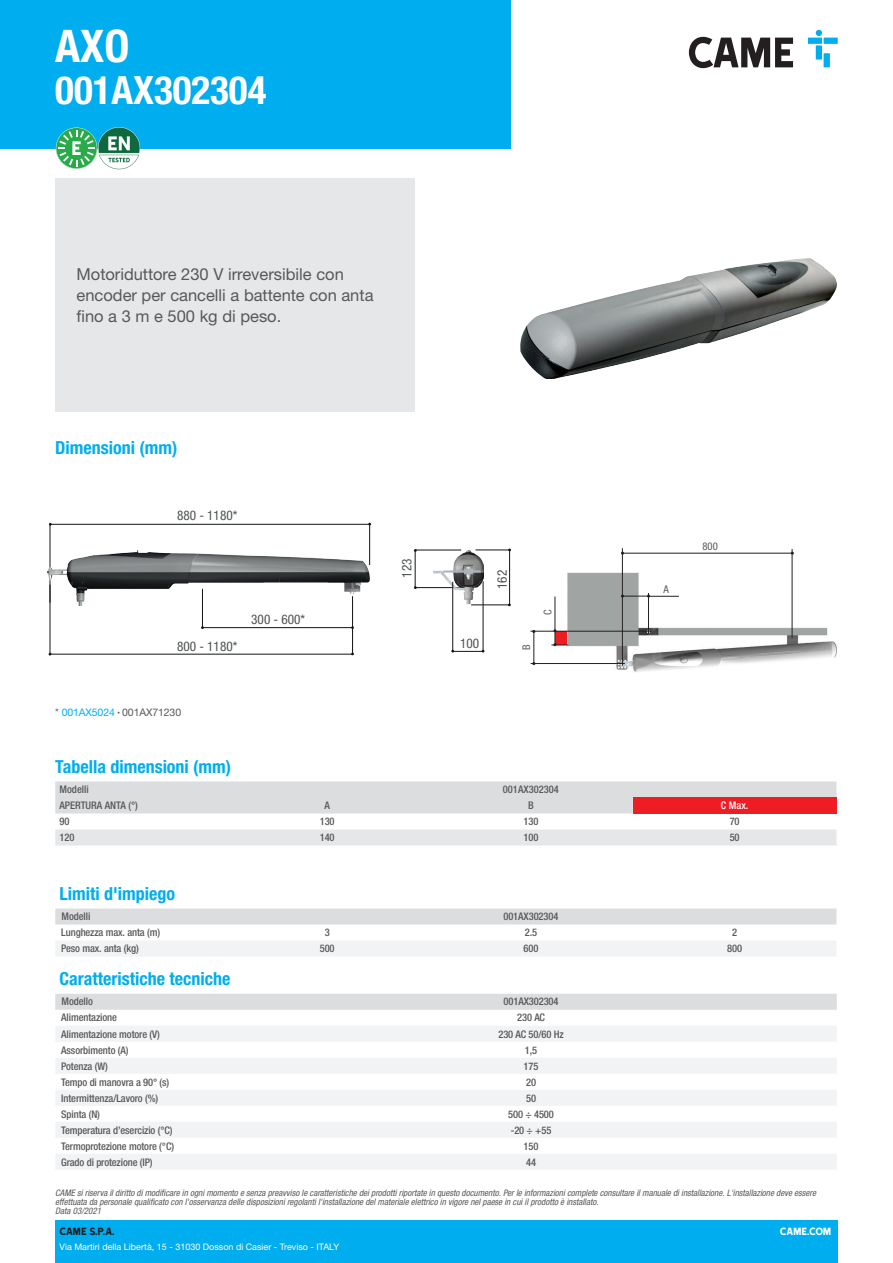
<style>
.page{position:relative;width:893px;height:1263px;background:#fff}
.page>*{position:absolute;margin:0;border:0;box-sizing:border-box;transform-origin:0 0}
.Name{font:700 condensed 45px "Helvetica Neue LTW1 G";color:#fff}
.t1{font:700 condensed 39px "Helvetica Neue LTW1 G";color:#fff}
.t2{font:700 condensed 18px "Helvetica Neue LTW1 G";color:#00aeef}
.Description{font:16.5px/21px "Helvetica Neue LTW1 G";color:#57585a}
.t3{font:condensed 13.2px "Helvetica Neue LTW1 G";color:#4f5252}
.t4{font:12px "Came Type";color:#231f20}
.t5{font:12px "Came Type";letter-spacing:-.025em;color:#fff}
.t6{font:condensed 10.65px "Helvetica Neue LTW1 G";color:#57585a}
.Feature{font:500 condensed 10.5px "Helvetica Neue LTW1 G";letter-spacing:-.01em;color:#57585a}
.Data{font:500 condensed 10.5px "Helvetica Neue LTW1 G";letter-spacing:-.01em;color:#57585a}
.t7{font:10.5px "Helvetica Neue LTW1 G";letter-spacing:-.01em;color:#57585a}
.C_Max{font:500 condensed 10.5px "Helvetica Neue LTW1 G";color:#fff}
.t8{font:italic condensed 9px/9px "Helvetica Neue LTW1 G";color:#57585a}
.t9{font:9px "Helvetica Neue LTW1 G";color:#fff}
.s1{color:#00aeef}
</style>
<div class="page">
<div style="left:55px;top:1220px;width:783px;height:43px;background:#00aeef"></div>
<div style="left:0;top:0;width:510px;height:149px;background:#00aeef"></div>
<svg style="left:689px;top:37px;width:104px;height:31px"></svg>
<svg style="left:808px;top:30px;width:30px;height:37px"></svg>
<svg style="left:56px;top:127px;width:84px;height:42px"></svg>
<div style="left:55px;top:178px;width:360px;height:233px;background:#e6e7e9"></div>
<img style="left:520px;top:258px;width:316px;height:120px">
<hr style="left:453px;top:651px;width:30px;height:1px;background:#111416">
<hr style="left:483px;top:581px;width:1px;height:70px;background:#111416">
<hr style="left:50px;top:585px;width:1px;height:69px;background:#111416">
<hr style="left:202px;top:627px;width:151px;height:1px;background:#111416">
<hr style="left:50px;top:654px;width:303px;height:1px;background:#111416">
<hr style="left:352px;top:596px;width:1px;height:59px;background:#111416">
<hr style="left:202px;top:589px;width:1px;height:39px;background:#111416">
<hr style="left:475px;top:550px;width:35px;height:1px;background:#111416">
<hr style="left:471px;top:605px;width:39px;height:1px;background:#111416">
<hr style="left:509px;top:550px;width:1px;height:55px;background:#111416">
<hr style="left:50px;top:524px;width:320px;height:1px;background:#111416">
<hr style="left:50px;top:524px;width:1px;height:79px;background:#111416">
<hr style="left:369px;top:523px;width:1px;height:42px;background:#111416">
<img style="left:47px;top:550px;width:324px;height:55px">
<img style="left:414px;top:550px;width:69px;height:55px">
<hr style="left:452px;top:582px;width:1px;height:69px;background:#111416">
<img style="left:568px;top:572px;width:268px;height:100px">
<hr style="left:792px;top:549px;width:1px;height:89px;background:#231f20">
<hr style="left:622px;top:548px;width:1px;height:118px;background:#231f20">
<hr style="left:531px;top:663px;width:94px;height:1px;background:#231f20">
<hr style="left:648px;top:593px;width:1px;height:41px;background:#231f20">
<hr style="left:530px;top:631px;width:122px;height:1px;background:#231f20">
<hr style="left:622px;top:553px;width:170px;height:1px;background:#231f20">
<svg style="left:621px;top:595px;width:29px;height:3px"></svg>
<hr style="left:533px;top:631px;width:1px;height:32px;background:#231f20">
<svg style="left:551px;top:629px;width:17px;height:17px"></svg>
<hr style="left:555px;top:596px;width:1px;height:36px;background:#231f20">
<hr style="left:648px;top:596px;width:31px;height:1px;background:#231f20">
<div style="left:55px;top:781px;width:781px;height:32px;background:#dcdddf"></div>
<div style="left:633px;top:797px;width:203px;height:16px;background:#ee1d23"></div>
<div style="left:55px;top:829px;width:781px;height:16px;background:#e6e7e9"></div>
<div style="left:55px;top:908px;width:781px;height:16px;background:#dcdddf"></div>
<div style="left:56px;top:941px;width:780px;height:15px;background:#f2f3f4"></div>
<div style="left:55px;top:994px;width:782px;height:16px;background:#dcdddf"></div>
<svg style="left:56px;top:1026px;width:781px;height:144px;fill:#f2f3f4"></svg>
<p class="Name" style="left:55px;top:19px;width:76px">AXO</p>
<p class="t1" style="left:55px;top:67px;width:213px">001AX302304</p>
<p class="Description" style="left:77px;top:263px;width:298px">Motoriduttore 230 V irreversibile con encoder per cancelli a battente con anta fino a 3 m e 500 kg di peso.</p>
<p class="t2" style="left:55px;top:437px;width:124px">Dimensioni (mm)</p>
<p class="t3" style="left:177px;top:508px;width:62px">880 - 1180*</p>
<p class="t3" style="left:251px;top:612px;width:55px">300 - 600*</p>
<p class="t3" style="left:399px;top:578px;width:21px;rotate:-90deg">123</p>
<p class="t3" style="left:177px;top:639px;width:62px">800 - 1180*</p>
<p class="t3" style="left:460px;top:636px;width:21px">100</p>
<p class="t3" style="left:494px;top:589px;width:21px;rotate:-90deg">162</p>
<p class="t6" style="left:520px;top:650px;width:7px;rotate:-90deg">B</p>
<p class="t6" style="left:541px;top:615px;width:7px;rotate:-90deg">C</p>
<p class="t7" style="left:55px;top:706px;width:127px">* <span class="s1">001AX5024</span> 001AX71230</p>
<p class="t6" style="left:663px;top:583px;width:7px">A</p>
<p class="t6" style="left:702px;top:539px;width:17px">800</p>
<p class="t2" style="left:55px;top:756px;width:177px">Tabella dimensioni (mm)</p>
<p class="Feature" style="left:60px;top:783px;width:31px">Modelli</p>
<p class="Feature" style="left:503px;top:783px;width:58px">001AX302304</p>
<p class="Feature" style="left:60px;top:799px;width:80px">APERTURA ANTA (°)</p>
<p class="Feature" style="left:324px;top:799px;width:7px">A</p>
<p class="Feature" style="left:528px;top:799px;width:7px">B</p>
<p class="C_Max" style="left:721px;top:799px;width:29px">C Max.</p>
<p class="Feature" style="left:60px;top:815px;width:12px">90</p>
<p class="Data" style="left:320px;top:815px;width:16px">130</p>
<p class="Data" style="left:523px;top:815px;width:16px">130</p>
<p class="Data" style="left:730px;top:815px;width:11px">70</p>
<p class="Feature" style="left:60px;top:831px;width:17px">120</p>
<p class="Data" style="left:320px;top:831px;width:16px">140</p>
<p class="Data" style="left:523px;top:831px;width:16px">100</p>
<p class="Data" style="left:730px;top:831px;width:11px">50</p>
<p class="t2" style="left:60px;top:883px;width:117px">Limiti d'impiego</p>
<p class="Feature" style="left:62px;top:910px;width:30px">Modelli</p>
<p class="Feature" style="left:503px;top:910px;width:57px">001AX302304</p>
<p class="Feature" style="left:61px;top:926px;width:100px">Lunghezza max. anta (m)</p>
<p class="Data" style="left:325px;top:926px;width:7px">3</p>
<p class="Data" style="left:525px;top:926px;width:14px">2.5</p>
<p class="Data" style="left:732px;top:926px;width:7px">2</p>
<p class="Feature" style="left:61px;top:942px;width:79px">Peso max. anta (kg)</p>
<p class="Data" style="left:320px;top:942px;width:16px">500</p>
<p class="Data" style="left:523px;top:942px;width:16px">600</p>
<p class="Data" style="left:727px;top:942px;width:16px">800</p>
<p class="t2" style="left:60px;top:968px;width:172px">Caratteristiche tecniche</p>
<p class="Feature" style="left:62px;top:995px;width:33px">Modello</p>
<p class="Feature" style="left:504px;top:995px;width:57px">001AX302304</p>
<p class="Feature" style="left:61px;top:1011px;width:57px">Alimentazione</p>
<p class="Data" style="left:517px;top:1011px;width:29px">230 AC</p>
<p class="Feature" style="left:61px;top:1027px;width:100px">Alimentazione motore (V)</p>
<p class="Data" style="left:498px;top:1027px;width:67px">230 AC 50/60 Hz</p>
<p class="Feature" style="left:61px;top:1043px;width:69px">Assorbimento (A)</p>
<p class="Data" style="left:525px;top:1043px;width:14px">1,5</p>
<p class="Feature" style="left:61px;top:1059px;width:48px">Potenza (W)</p>
<p class="Data" style="left:524px;top:1059px;width:16px">175</p>
<p class="Feature" style="left:61px;top:1075px;width:109px">Tempo di manovra a 90° (s)</p>
<p class="Data" style="left:526px;top:1075px;width:11px">20</p>
<p class="Feature" style="left:61px;top:1091px;width:99px">Intermittenza/Lavoro (%)</p>
<p class="Data" style="left:526px;top:1091px;width:11px">50</p>
<p class="Feature" style="left:61px;top:1107px;width:40px">Spinta (N)</p>
<p class="Data" style="left:508px;top:1107px;width:47px">500 ÷ 4500</p>
<p class="Feature" style="left:61px;top:1123px;width:113px">Temperatura d’esercizio (°C)</p>
<p class="Data" style="left:511px;top:1123px;width:42px">-20 ÷ +55</p>
<p class="Feature" style="left:61px;top:1139px;width:114px">Termoprotezione motore (°C)</p>
<p class="Data" style="left:524px;top:1139px;width:16px">150</p>
<p class="Feature" style="left:61px;top:1155px;width:93px">Grado di protezione (IP)</p>
<p class="Data" style="left:526px;top:1155px;width:11px">44</p>
<p class="t8" style="left:55px;top:1189px;width:762px">CAME si riserva il diritto di modificare in ogni momento e senza preavviso le caratteristiche dei prodotti riportate in questo documento. Per le informazioni complete consultare il manuale di installazione. L'installazione deve essere effettuata da personale qualificato con l'osservanza delle disposizioni regolanti l'installazione del materiale elettrico in vigore nel paese in cui il prodotto è installato.<br>Data 03/2021</p>
<h3 class="t4" style="left:60px;top:1225px;width:57px">CAME S.P.A.</h3>
<p class="t9" style="left:60px;top:1241px;width:281px">Via Martiri della Libertà, 15 - 31030 Dosson di Casier - Treviso - ITALY</p>
<h3 class="t5" style="left:780px;top:1225px;width:53px">CAME.COM</h3>
</div>
